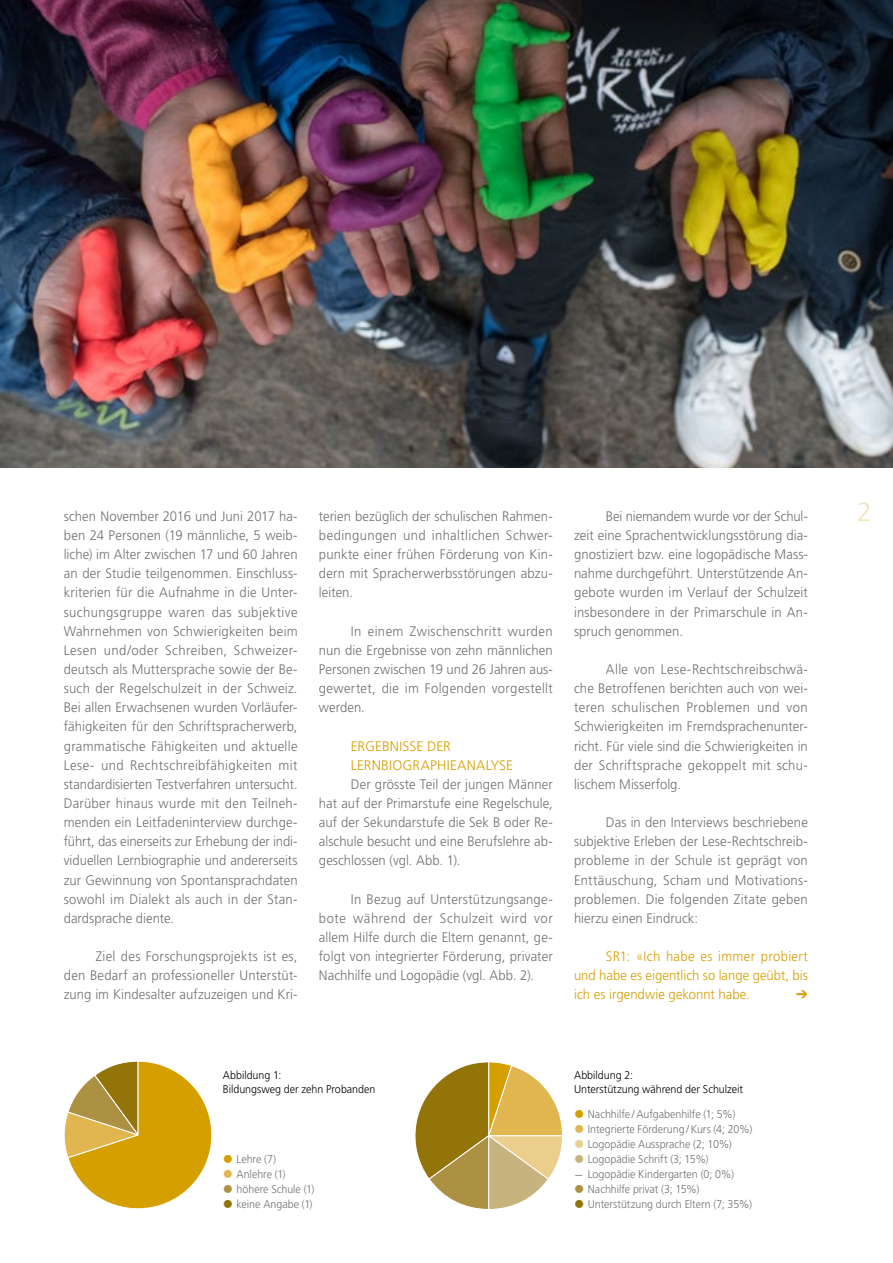
<style>
.page{position:relative;width:893px;height:1263px;background:#fff}
.page>*{position:absolute;margin:0;border:0;box-sizing:border-box;transform-origin:0 0}
.titel{font:300 26.25px "Frutiger";color:#f4e3bf}
.lauftext{font:300 13.8px/19.2px "Frutiger";letter-spacing:.01em;color:#707172;text-align:justify;scale:.95 1}
.lauftext-2{font:300 13.8px/19.2px "Frutiger";letter-spacing:.005em;color:#d69f00;text-align:justify;scale:.95 1}
.lauftext-3{font:300 13.8px/19.2px "Frutiger";letter-spacing:.005em;color:#d69f00}
.lauftext-4{font:300 11.25px "Frutiger";color:#707172;scale:.95 1}
.lauftext-5{font:300 11.25px "Frutiger";color:#000;scale:.95 1}
.s1{color:#d69f00}
.s2{color:#e1b54f}
.s3{color:#ad9143}
.s4{color:#937408}
.s5{color:#ebcd8c}
.s6{color:#c7b37d}
.s7{font-size:13.8px}
</style>
<div class="page">
<img style="left:0;top:0;width:893px;height:468px">
<svg style="left:64px;top:1061px;width:148px;height:148px"></svg>
<svg style="left:415px;top:1062px;width:148px;height:148px"></svg>
<p class="lauftext" style="left:64px;top:506px;width:248px">schen November 2016 und Juni 2017 ha&shy;ben 24 Personen (19 männliche, 5 weib&shy;liche) im Alter zwischen 17 und 60 Jahren an der Studie teilgenommen. Einschluss&shy;kriterien für die Aufnahme in die Unter&shy;suchungsgruppe waren das subjektive Wahrnehmen von Schwierigkeiten beim Lesen und/oder Schreiben, Schweizer&shy;deutsch als Muttersprache sowie der Be&shy;such der Regelschulzeit in der Schweiz.<br>Bei allen Erwachsenen wurden Vorläufer&shy;fähigkeiten für den Schriftspracherwerb, grammatische Fähigkeiten und aktuelle Lese- und Rechtschreibfähigkeiten mit standardisierten Testverfahren untersucht.<br>Darüber hinaus wurde mit den Teilneh&shy;menden ein Leitfadeninterview durchge&shy;führt, das einerseits zur Erhebung der indi&shy;viduellen Lernbiographie und andererseits zur Gewinnung von Spontansprachdaten sowohl im Dialekt als auch in der Stan&shy;dardsprache diente.</p>
<p class="lauftext" style="left:64px;top:947px;width:248px;text-indent:32px">Ziel des Forschungsprojekts ist es, den Bedarf an professioneller Unterstüt&shy;zung im Kindesalter aufzuzeigen und Kri-</p>
<p class="lauftext" style="left:319px;top:506px;width:248px">terien bezüglich der schulischen Rahmen&shy;bedingungen und inhaltlichen Schwer&shy;punkte einer frühen Förderung von Kin&shy;dern mit Spracherwerbsstörungen abzu&shy;leiten.</p>
<p class="lauftext" style="left:319px;top:621px;width:248px;text-indent:32px">In einem Zwischenschritt wurden nun die Ergebnisse von zehn männlichen Personen zwischen 19 und 26 Jahren aus&shy;gewertet, die im Folgenden vorgestellt werden.</p>
<p class="lauftext-3" style="left:351px;top:736px;width:164px">ERGEBNISSE DER<br>LERNBIOGRAPHIEANALYSE</p>
<p class="lauftext" style="left:319px;top:774px;width:248px;text-indent:32px">Der grösste Teil der jungen Männer hat auf der Primarstufe eine Regelschule, auf der Sekundarstufe die Sek B oder Re&shy;alschule besucht und eine Berufslehre ab&shy;geschlossen (vgl. Abb. 1).</p>
<p class="lauftext" style="left:319px;top:889px;width:248px;text-indent:32px">In Bezug auf Unterstützungsange&shy;bote während der Schulzeit wird vor allem Hilfe durch die Eltern genannt, ge&shy;folgt von integrierter Förderung, privater Nachhilfe und Logopädie (vgl. Abb. 2).</p>
<p class="lauftext" style="left:574px;top:506px;width:248px;text-indent:32px">Bei niemandem wurde vor der Schul&shy;zeit eine Sprachentwicklungsstörung dia&shy;gnostiziert bzw. eine logopädische Mass&shy;nahme durchgeführt. Unterstützende An&shy;gebote wurden im Verlauf der Schulzeit insbesondere in der Primarschule in An&shy;spruch genommen.</p>
<p class="lauftext" style="left:574px;top:660px;width:248px;text-indent:32px">Alle von Lese-Rechtschreibschwä&shy;che Betroffenen berichten auch von wei&shy;teren schulischen Problemen und von Schwierigkeiten im Fremdsprachenunter&shy;richt. Für viele sind die Schwierigkeiten in der Schriftsprache gekoppelt mit schu&shy;lischem Misserfolg.</p>
<p class="lauftext" style="left:574px;top:813px;width:248px;text-indent:32px">Das in den Interviews beschriebene subjektive Erleben der Lese--Rechtschreib&shy;probleme in der Schule ist geprägt von Enttäuschung, Scham und Motivations&shy;problemen. Die folgenden Zitate geben hierzu einen Eindruck:</p>
<p class="lauftext-2" style="left:574px;top:947px;width:248px;text-indent:32px">SR1: «Ich habe es immer probiert und habe es eigentlich so lange geübt, bis ich es irgendwie gekonnt habe.</p>
<p class="lauftext-5" style="left:223px;top:1069px;width:63px">Abbildung 1:</p>
<p class="lauftext-5" style="left:223px;top:1082px;width:162px">Bildungsweg der zehn Probanden</p>
<p class="lauftext-4" style="left:223px;top:1153px;width:58px"><span class="s1">●</span> Lehre (7)</p>
<p class="lauftext-4" style="left:223px;top:1168px;width:68px"><span class="s2">●</span> Anlehre (1)</p>
<p class="lauftext-4" style="left:223px;top:1183px;width:98px"><span class="s3">●</span> höhere Schule (1)</p>
<p class="lauftext-4" style="left:223px;top:1198px;width:96px"><span class="s4">●</span> keine Angabe (1)</p>
<p class="lauftext-5" style="left:574px;top:1069px;width:64px">Abbildung 2:</p>
<p class="lauftext-5" style="left:574px;top:1082px;width:179px">Unterstützung während der Schulzeit</p>
<p class="lauftext-4" style="left:574px;top:1108px;width:171px"><span class="s1">●</span> Nachhilfe /Aufgabenhilfe (1; 5%)</p>
<p class="lauftext-4" style="left:574px;top:1123px;width:189px"><span class="s2">●</span> Integrierte Förderung /Kurs (4; 20%)</p>
<p class="lauftext-4" style="left:574px;top:1138px;width:168px"><span class="s5">●</span> Logopädie Aussprache (2; 10%)</p>
<p class="lauftext-4" style="left:574px;top:1153px;width:143px"><span class="s6">●</span> Logopädie Schrift (3; 15%)</p>
<p class="lauftext-4" style="left:575px;top:1168px;width:168px"><span class="s7">–</span> Logopädie Kindergarten (0; 0%)</p>
<p class="lauftext-4" style="left:574px;top:1183px;width:133px"><span class="s3">●</span> Nachhilfe privat (3; 15%)</p>
<p class="lauftext-4" style="left:574px;top:1198px;width:189px"><span class="s4">●</span> Unterstützung durch Eltern (7; 35%)</p>
<p class="titel" style="left:857px;top:497px;width:16px">2</p>
</div>
